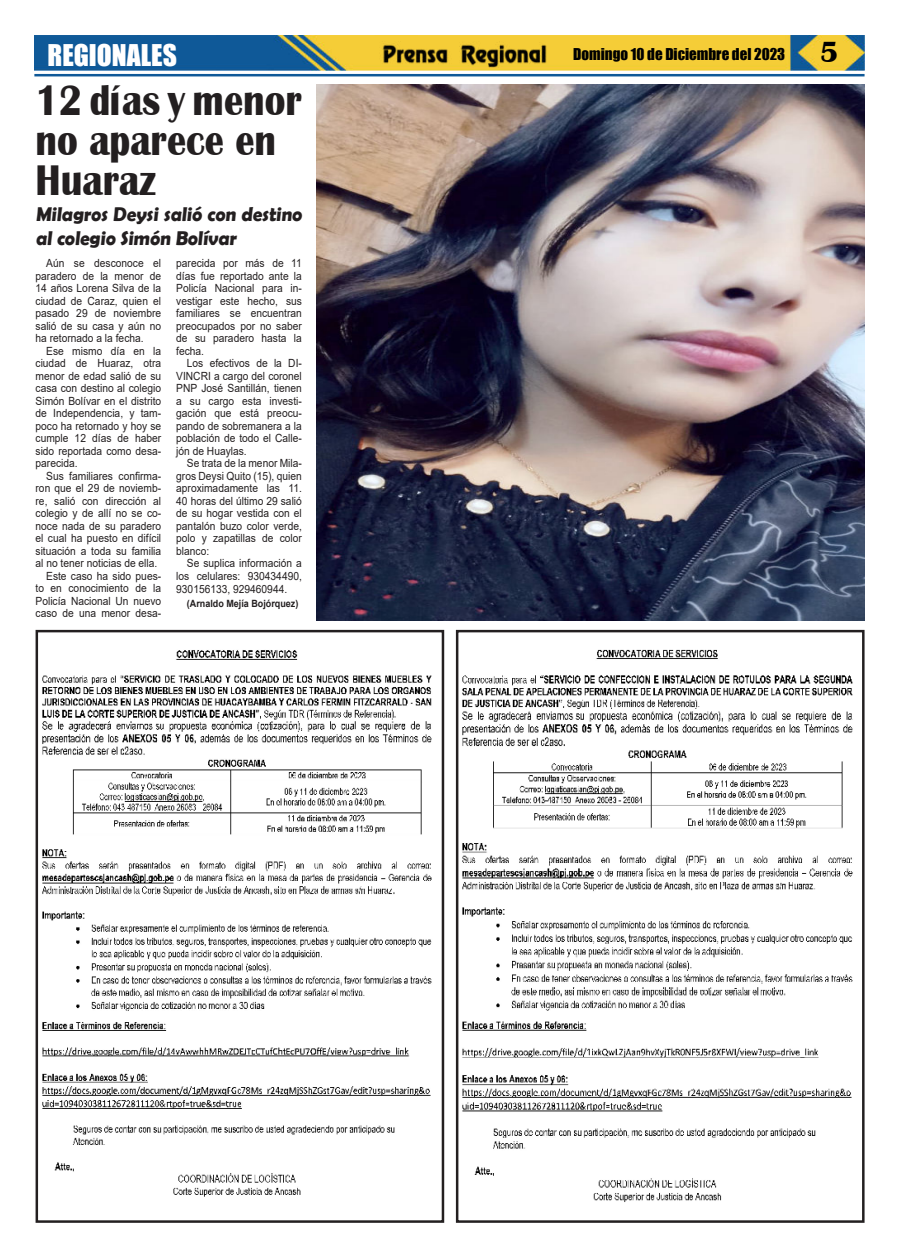
<style>
.page{position:relative;width:900px;height:1258px;background:#fff}
.page>*{position:absolute;margin:0;border:0;box-sizing:border-box;transform-origin:0 0}
.t1{font:700 44.12px/40px "Britannic";color:#231f20;scale:.87 1}
.t2{font:27.5px "Impact";color:#fff}
.t3{font:700 20px/23.8px "Berlin Sans FB Demi";color:#231f20;scale:.95 1}
.t4{font:15px "Impact";color:#000}
.t5{font:11.25px/12.5px "Arial";color:#231f20;text-align:justify;scale:.91 1}
.t6{font:700 10px "Arial";color:#231f20;scale:.9 1}
.s1{font-family:"Britannic";font-weight:700;font-size:30px}
</style>
<div class="page">
<img style="left:34px;top:35px;width:831px;height:36px">
<hr style="left:34px;top:74px;width:831px;height:2px;background:#0f5998">
<img style="left:380px;top:41px;width:169px;height:27px">
<img style="left:42px;top:650px;width:390px;height:547px">
<div style="left:36px;top:630px;width:408px;height:593px;border:3px solid #231f20"></div>
<img style="left:317px;top:85px;width:548px;height:535px">
<img style="left:462px;top:649px;width:391px;height:553px">
<div style="left:456px;top:630px;width:409px;height:593px;border:3px solid #231f20"></div>
<h2 class="t2" style="left:48px;top:40px;width:131px">REGIONALES</h2>
<h3 class="t4" style="left:573px;top:48px;width:267px">Domingo 10 de Diciembre del 2023 <span class="s1">5</span></h3>
<h1 class="t1" style="left:36px;top:84px;width:307px">12 días y menor no aparece en<br>Huaraz</h1>
<h3 class="t3" style="left:36px;top:203px;width:284px">Milagros Deysi salió con destino al colegio Simón Bolívar</h3>
<p class="t5" style="left:36px;top:258px;width:140px;text-indent:11px">Aún se desconoce el paradero de la menor de 14 años Lorena Silva de la ciudad de Caraz, quien el pasado 29 de noviembre salió de su casa y aún no ha retornado a la fecha.</p>
<p class="t5" style="left:36px;top:345px;width:140px;text-indent:11px">Ese mismo día en la ciudad de Huaraz, otra menor de edad salió de su casa con destino al colegio Simón Bolívar en el distrito de Independencia, y tam&shy;poco ha retornado y hoy se cumple 12 días de haber sido reportada como desa&shy;parecida.</p>
<p class="t5" style="left:46px;top:469px;width:128px">Sus familiares confirma-</p>
<p class="t5" style="left:36px;top:483px;width:140px">ron que el 29 de noviemb-</p>
<p class="t5" style="left:36px;top:495px;width:140px">re, salió con dirección al</p>
<p class="t5" style="left:36px;top:508px;width:140px">colegio y de allí no se co-</p>
<p class="t5" style="left:36px;top:520px;width:140px">noce nada de su paradero</p>
<p class="t5" style="left:36px;top:533px;width:140px">el cual ha puesto en difícil</p>
<p class="t5" style="left:36px;top:545px;width:140px">situación a toda su familia</p>
<p class="t5" style="left:36px;top:558px;width:135px">al no tener noticias de ella.</p>
<p class="t5" style="left:46px;top:570px;width:128px">Este caso ha sido pues-</p>
<p class="t5" style="left:36px;top:583px;width:140px">to en conocimiento de la</p>
<p class="t5" style="left:36px;top:595px;width:140px">Policía Nacional Un nuevo</p>
<p class="t5" style="left:36px;top:608px;width:140px">caso de una menor desa-</p>
<p class="t5" style="left:176px;top:258px;width:140px">parecida por más de 11 días fue reportado ante la Policía Nacional para in&shy;vestigar este hecho, sus familiares se encuentran preocupados por no saber de su paradero hasta la fecha.</p>
<p class="t5" style="left:176px;top:358px;width:140px;text-indent:11px">Los efectivos de la DI-VINCRI a cargo del coronel PNP José Santillán, tienen a su cargo esta investi&shy;gación que está preocu&shy;pando de sobremanera a la población de todo el Calle&shy;jón de Huaylas.</p>
<p class="t5" style="left:176px;top:458px;width:140px;text-indent:11px">Se trata de la menor Mila&shy;gros Deysi Quito (15), quien aproximadamente las 11.<br>40 horas del último 29 salió de su hogar vestida con el pantalón buzo color verde, polo y zapatillas de color blanco:</p>
<p class="t5" style="left:176px;top:558px;width:140px;text-align:right">Se suplica información a los celulares: 930434490,</p>
<p class="t5" style="left:176px;top:584px;width:123px">930156133, 929460944.</p>
<p class="t6" style="left:187px;top:600px;width:125px">(Arnaldo Mejía Bojórquez)</p>
</div>
